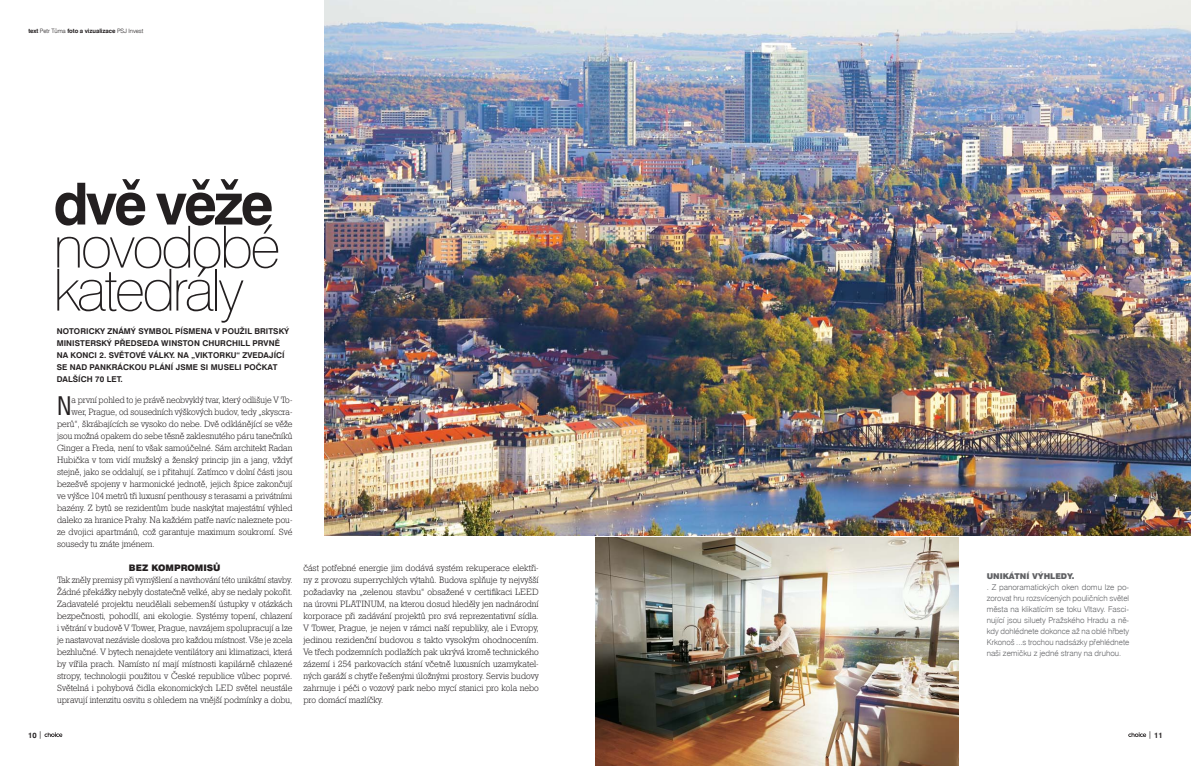
<style>
.page{position:relative;width:1191px;height:766px;background:#fff}
.page>*{position:absolute;margin:0;border:0;box-sizing:border-box;transform-origin:0 0}
.t1{font:58px/43px "Swiss 721 AT Thin";letter-spacing:-.05em;color:#231f20}
.t2{font:58px "Swiss 721 AT Bold";letter-spacing:-.05em;color:#231f20}
.t3{font:24.9px "Swiss 721 AT Condensed";color:#231f20}
.t4{font:9px/12px "Geometric Slabserif 712 AT Light";color:#231f20;text-align:justify}
.t5{font:9px "Swiss 721 AT Black";color:#231f20}
.t6{font:8px/11px "Swiss 721 AT Light";color:#606164;text-align:justify}
.t7{font:8px/12px "Swiss 721 AT Bold";letter-spacing:.01em;color:#231f20}
.t8{font:8px "Swiss 721 AT Black";color:#606164}
.t9{font:7.5px "Swiss 721 AT Bold";color:#231f20}
.t10{font:6px "Swiss 721 AT Bold";letter-spacing:-.01em;color:#231f20}
.s1{font-family:"Swiss 721 AT Light"}
.s2{font-family:"Swiss 721 AT"}
</style>
<div class="page">
<svg style="left:44px;top:732px;width:18px;height:4px"></svg>
<svg style="left:1128px;top:732px;width:18px;height:4px"></svg>
<img style="left:324px;top:0;width:867px;height:535px">
<img style="left:595px;top:537px;width:363px;height:228px">
<p class="t10" style="left:28px;top:27px;width:117px">text <span class="s1">Petr Tůma</span> foto a vizualizace <span class="s1">PSJ Invest</span></p>
<h1 class="t2" style="left:53px;top:169px;width:222px">dvě věže</h1>
<h1 class="t1" style="left:53px;top:226px;width:229px">novodobé katedrály</h1>
<p class="t7" style="left:57px;top:325px;width:234px">NOTORICKY ZNÁMÝ SYMBOL PÍSMENA V POUŽIL BRITSKÝ MINISTERSKÝ PŘEDSEDA WINSTON CHURCHILL PRVNĚ NA KONCI 2. SVĚTOVÉ VÁLKY. NA „VIKTORKU“ ZVEDAJÍCÍ SE NAD PANKRÁCKOU PLÁNÍ JSME SI MUSELI POČKAT DALŠÍCH 70 LET.</p>
<h2 class="t3" style="left:57px;top:391px;width:16px">N</h2>
<p class="t4" style="left:72px;top:394px;width:222px">a první pohled to je právě neobvyklý tvar, který odlišuje V To-</p>
<p class="t4" style="left:72px;top:406px;width:222px">wer, Prague, od sousedních výškových budov, tedy „skyscra-</p>
<p class="t4" style="left:57px;top:418px;width:237px">perů“, škrábajících se vysoko do nebe. Dvě odklánějící se věže</p>
<p class="t4" style="left:57px;top:430px;width:237px">jsou možná opakem do sebe těsně zaklesnutého páru tanečníků</p>
<p class="t4" style="left:57px;top:442px;width:237px">Ginger a Freda, není to však samoúčelné. Sám architekt Radan</p>
<p class="t4" style="left:57px;top:454px;width:237px">Hubička v tom vidí mužský a ženský princip jin a jang, vždyť</p>
<p class="t4" style="left:57px;top:466px;width:237px">stejně, jako se oddalují, se i přitahují. Zatímco v dolní části jsou</p>
<p class="t4" style="left:57px;top:478px;width:237px">bezešvě spojeny v harmonické jednotě, jejich špice zakončují</p>
<p class="t4" style="left:57px;top:490px;width:237px">ve výšce 104 metrů tři luxusní penthousy s terasami a privátními</p>
<p class="t4" style="left:57px;top:502px;width:237px">bazény. Z bytů se rezidentům bude naskýtat majestátní výhled</p>
<p class="t4" style="left:57px;top:514px;width:237px">daleko za hranice Prahy. Na každém patře navíc naleznete pou-</p>
<p class="t4" style="left:57px;top:526px;width:237px">ze dvojici apartmánů, což garantuje maximum soukromí. Své</p>
<p class="t4" style="left:57px;top:538px;width:99px">sousedy tu znáte jménem.</p>
<p class="t5" style="left:129px;top:562px;width:93px">BEZ KOMPROMISŮ</p>
<p class="t4" style="left:57px;top:574px;width:237px">Tak zněly premisy při vymýšlení a navrhování této unikátní stavby.<br>Žádné překážky nebyly dostatečně velké, aby se nedaly pokořit.<br>Zadavatelé projektu neudělali sebemenší ústupky v otázkách bezpečnosti, pohodlí, ani ekologie. Systémy topení, chlazení i větrání v budově V Tower, Prague, navzájem spolupracují a lze je nastavovat nezávisle doslova pro každou místnost. Vše je zcela bezhlučné. V bytech nenajdete ventilátory ani klimatizaci, která by vířila prach. Namísto ní mají místnosti kapilárně chlazené stropy, technologii použitou v České republice vůbec poprvé.<br>Světelná i pohybová čidla ekonomických LED světel neustále upravují intenzitu osvitu s ohledem na vnější podmínky a dobu,</p>
<p class="t4" style="left:303px;top:562px;width:237px">část potřebné energie jim dodává systém rekuperace elektři&shy;ny z provozu superrychlých výtahů. Budova splňuje ty nejvyšší požadavky na „zelenou stavbu“ obsažené v certifikaci LEED na úrovni PLATINUM, na kterou dosud hleděly jen nadnárodní korporace při zadávání projektů pro svá reprezentativní sídla.<br>V Tower, Prague, je nejen v rámci naší republiky, ale i Evropy, jedinou rezidenční budovou s takto vysokým ohodnocením.<br>Ve třech podzemních podlažích pak ukrývá kromě technického zázemí i 254 parkovacích stání včetně luxusních uzamykatel&shy;ných garáží s chytře řešenými úložnými prostory. Servis budovy zahrnuje i péči o vozový park nebo mycí stanici pro kola nebo pro domácí mazlíčky.</p>
<p class="t8" style="left:986px;top:571px;width:89px">UNIKÁTNÍ VÝHLEDY.</p>
<p class="t6" style="left:986px;top:581px;width:144px">. Z panoramatických oken domu lze po&shy;zorovat hru rozsvícených pouličních světel města na klikatícím se toku Vltavy. Fasci&shy;nující jsou siluety Pražského Hradu a ně&shy;kdy dohlédnete dokonce až na oblé hřbety Krkonoš ...s trochou nadsázky přehlédnete naši zemičku z jedné strany na druhou.</p>
<p class="t9" style="left:28px;top:730px;width:16px">10<span class="s2">|</span></p>
<p class="t9" style="left:1148px;top:730px;width:16px"><span class="s2">|</span> 11</p>
</div>
